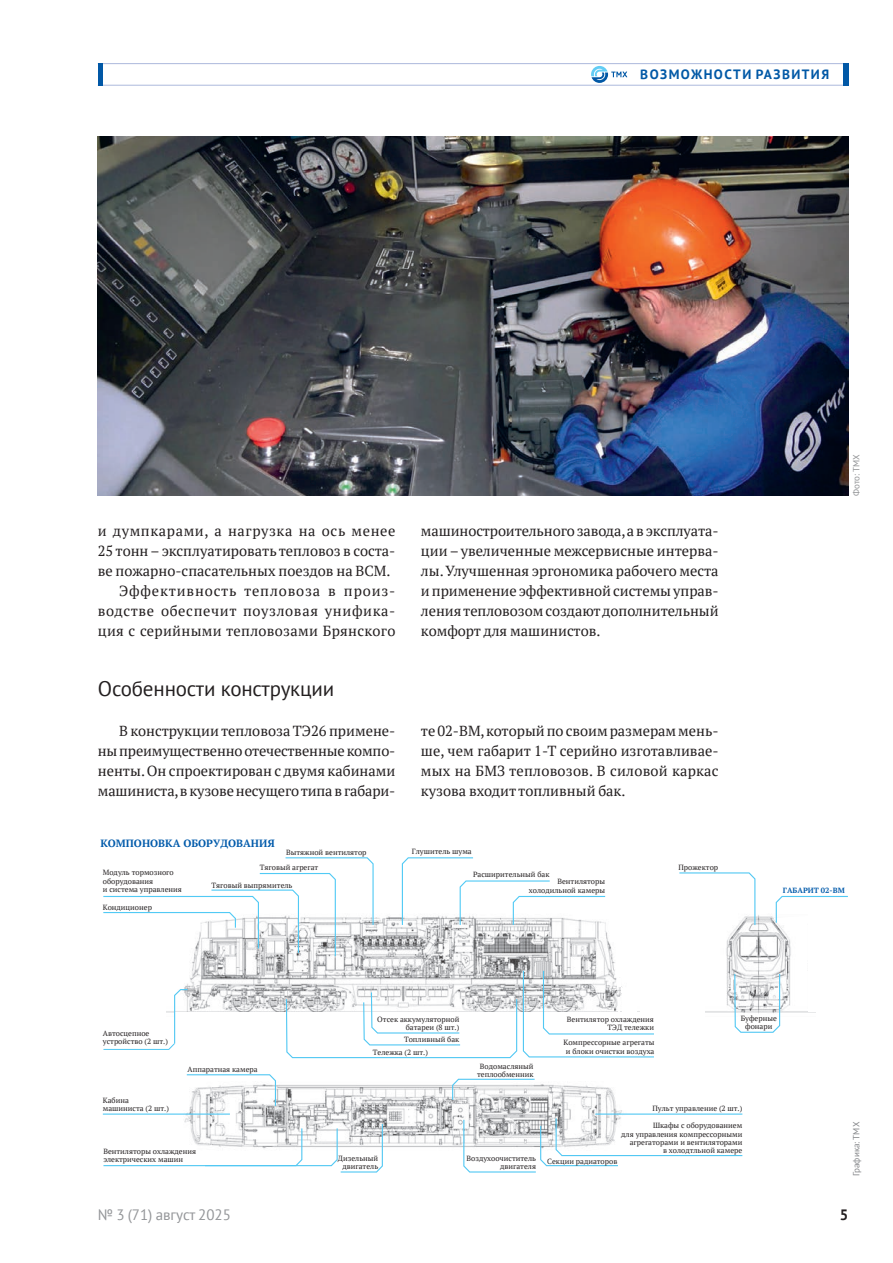
<style>
.page{position:relative;width:893px;height:1263px;background:#fff}
.page>*{position:absolute;margin:0;border:0;box-sizing:border-box;transform-origin:0 0}
.t1{font:21px "PT Sans";letter-spacing:-.01em;color:#231f20}
.t2{font:15px "PT Sans";color:#939598}
.t3{font:700 15px "PT Sans";color:#231f20}
.t4{font:14.55px/20px "PT Serif";color:#231f20;text-align:justify}
.t5{font:700 13.5px "PT Sans";letter-spacing:.105em;color:#0158a6}
.t6{font:700 10.5px "PT Serif";color:#015aaa}
.t7{font:9px "PT Sans";color:#808285}
.t8{font:7.5px/8.2px "PT Serif";color:#231f20;text-align:right}
.t9{font:700 7.5px "PT Serif";color:#015aaa}
</style>
<div class="page">
<img style="left:750px;top:915px;width:65px;height:98px">
<div style="left:808px;top:913px;width:17px;height:99px;background:#fff"></div>
<img style="left:184px;top:916px;width:566px;height:231px">
<div style="left:174px;top:1012px;width:480px;height:48px;background:#fff"></div>
<svg style="left:103px;top:857px;width:271px;height:100px"></svg>
<svg style="left:103px;top:1123px;width:280px;height:50px"></svg>
<svg style="left:463px;top:1117px;width:280px;height:56px"></svg>
<svg style="left:401px;top:857px;width:205px;height:69px"></svg>
<svg style="left:103px;top:988px;width:86px;height:62px"></svg>
<svg style="left:734px;top:973px;width:47px;height:60px"></svg>
<svg style="left:285px;top:970px;width:370px;height:89px"></svg>
<svg style="left:186px;top:1074px;width:91px;height:33px"></svg>
<svg style="left:773px;top:895px;width:75px;height:29px"></svg>
<svg style="left:678px;top:872px;width:78px;height:54px"></svg>
<svg style="left:452px;top:1078px;width:84px;height:23px"></svg>
<hr style="left:595px;top:1113px;width:147px;height:2px;background:#52c8f3">
<hr style="left:103px;top:1113px;width:127px;height:2px;background:#52c8f3">
<img style="left:98px;top:136px;width:750px;height:360px">
<hr style="left:98px;top:85px;width:750px;height:1px;background:#acb9dc">
<hr style="left:98px;top:63px;width:750px;height:1px;background:#acb9dc">
<div style="left:98px;top:63px;width:5px;height:23px;background:#0158a6"></div>
<div style="left:843px;top:63px;width:5px;height:23px;background:#0158a6"></div>
<svg style="left:591px;top:66px;width:36px;height:17px"></svg>
<p class="t5" style="left:640px;top:66px;width:190px">ВОЗМОЖНОСТИ РАЗВИТИЯ</p>
<p class="t4" style="left:98px;top:520px;width:299px">и думпкарами, а нагрузка на ось менее 25 тонн –эксплуатировать тепловоз в соста&shy;ве пожарно-спасательных поездов на ВСМ.</p>
<p class="t4" style="left:98px;top:580px;width:299px;text-indent:21px">Эффективность тепловоза в произ&shy;водстве обеспечит поузловая унифика&shy;ция с серийными тепловозами Брянского</p>
<p class="t4" style="left:421px;top:520px;width:299px">машиностроительногозавода,ав эксплуата&shy;ции –увеличенные межсервисные интерва&shy;лы.Улучшенная эргономика рабочего места и применение эффективнойсистемыуправ&shy;лениятепловозомсоздаютдополнительный комфорт для машинистов.</p>
<h1 class="t1" style="left:98px;top:675px;width:238px">Особенности конструкции</h1>
<p class="t4" style="left:98px;top:720px;width:299px;text-indent:21px">В конструкциитепловоза ТЭ26 примене&shy;ныпреимущественноотечественныекомпо&shy;ненты.Он спроектирован с двумя кабинами машиниста,в кузовенесущеготипав габари-</p>
<p class="t4" style="left:421px;top:720px;width:299px">те 02-ВМ,которыйпо своимразмераммень&shy;ше, чем габарит 1-Т серийно изготавливае&shy;мых на БМЗ тепловозов. В силовой каркас кузова входит топливный бак.</p>
<p class="t6" style="left:100px;top:836px;width:176px">КОМПОНОВКА ОБОРУДОВАНИЯ</p>
<p class="t8" style="left:103px;top:868px;width:81px;text-align:left">Модуль тормозного оборудования<br>и cистема управления</p>
<p class="t8" style="left:286px;top:848px;width:82px">Вытяжной вентилятор</p>
<p class="t8" style="left:412px;top:847px;width:61px">Глушитель шума</p>
<p class="t8" style="left:260px;top:863px;width:60px">Тяговый агрегат</p>
<p class="t8" style="left:473px;top:870px;width:78px">Расширительный бак</p>
<p class="t8" style="left:529px;top:877px;width:78px">Вентиляторы холодильной камеры</p>
<p class="t8" style="left:212px;top:881px;width:82px">Тяговый выпрямитель</p>
<p class="t8" style="left:103px;top:903px;width:51px">Кондиционер</p>
<p class="t8" style="left:678px;top:863px;width:41px">Прожектор</p>
<p class="t7" style="left:850px;top:496px;width:43px;rotate:-90deg">Фото: ТМХ</p>
<p class="t9" style="left:783px;top:885px;width:63px">ГАБАРИТ 02-ВМ</p>
<p class="t8" style="left:103px;top:1029px;width:67px;text-align:left">Автосцепное устройство (2 шт.)</p>
<p class="t8" style="left:188px;top:1065px;width:72px">Аппаратная камера</p>
<p class="t8" style="left:103px;top:1096px;width:68px;text-align:left">Кабина машиниста (2 шт.)</p>
<p class="t8" style="left:103px;top:1147px;width:94px;text-align:left">Вентиляторы охлаждения электрических машин</p>
<p class="t8" style="left:377px;top:1015px;width:84px">Отсек аккумуляторной батареи (8 шт.)</p>
<p class="t8" style="left:373px;top:1033px;width:88px;line-height:12.9px;text-align:left;text-indent:31px">Топливный бак<br>Тележка (2 шт.)</p>
<p class="t8" style="left:477px;top:1062px;width:58px;text-align:center">Водомасляный теплообменник</p>
<p class="t8" style="left:567px;top:1015px;width:89px">Вентилятор охлаждения<br>ТЭД тележки</p>
<p class="t8" style="left:563px;top:1038px;width:92px;text-align:center">Компрессорные агрегаты и блоки очистки воздуха</p>
<p class="t8" style="left:741px;top:1014px;width:38px;text-align:center">Буферные фонари</p>
<p class="t8" style="left:652px;top:1104px;width:91px">Пульт управление (2 шт.)</p>
<p class="t8" style="left:621px;top:1121px;width:123px">Шкафы с оборудованием<br>для управления компрессорными агрегаторами и вентиляторами<br>в холодтльной камере</p>
<p class="t8" style="left:338px;top:1154px;width:42px">Дизельный двигатель</p>
<p class="t8" style="left:466px;top:1154px;width:71px">Воздухоочиститель двигателя</p>
<p class="t8" style="left:547px;top:1157px;width:72px">Секции радиаторов</p>
<p class="t7" style="left:850px;top:1176px;width:55px;rotate:-90deg">Графика: ТМХ</p>
<p class="t2" style="left:98px;top:1205px;width:135px">№ 3 (71) август 2025</p>
<p class="t3" style="left:840px;top:1205px;width:10px">5</p>
</div>
